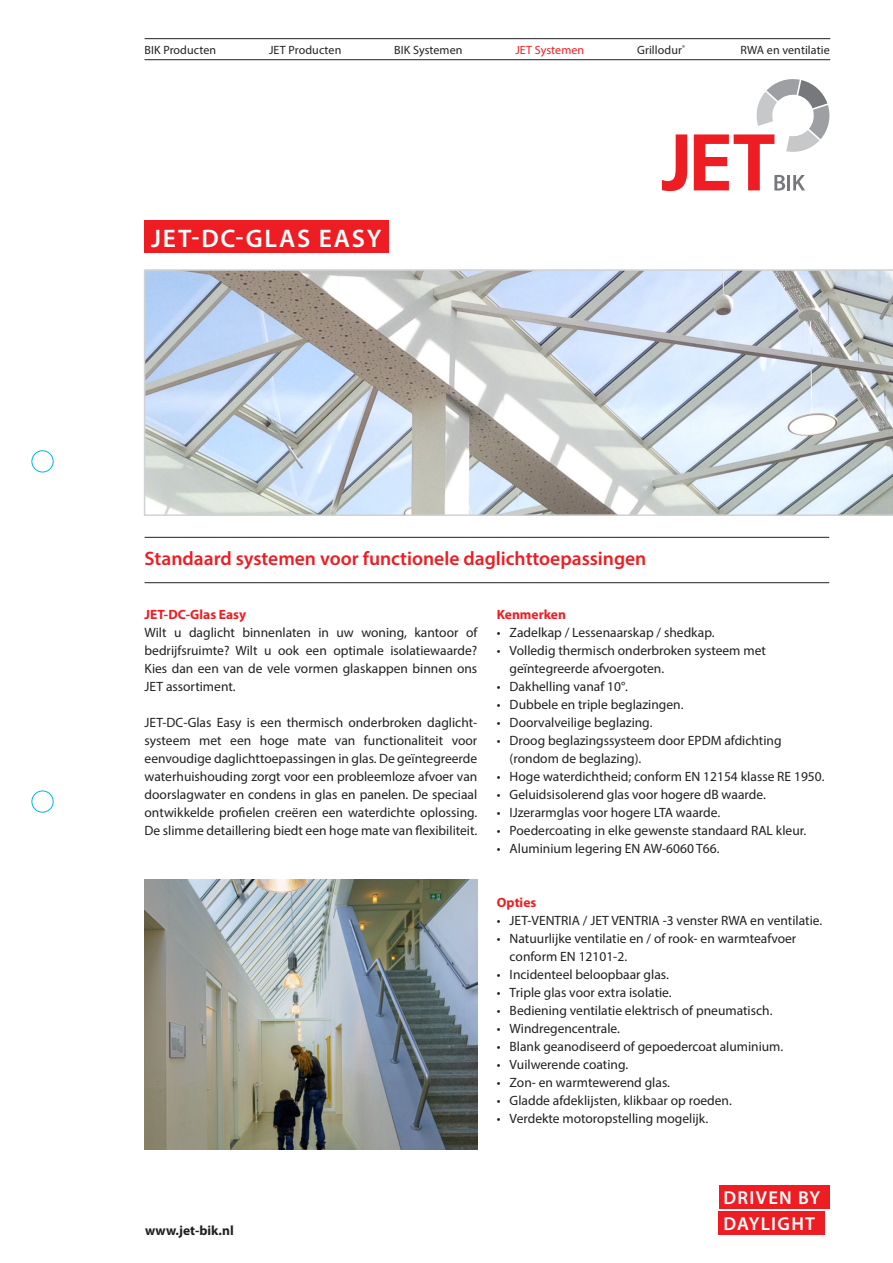
<style>
.page{position:relative;width:893px;height:1263px;background:#fff}
.page>*{position:absolute;margin:0;border:0;box-sizing:border-box;transform-origin:0 0}
.t1{font:600 25.5px "Myriad Pro";letter-spacing:.07em;color:#fff}
.informatie_9pt{font:600 19.5px "Myriad Pro";color:#ee1d23}
.t2{font:600 18.75px "Myriad Pro";letter-spacing:.065em;color:#fff}
.Platte_tekst{font:13.5px/18px "Myriad Pro";color:#231f20}
.Kopje_rood{font:700 13.5px "Myriad Pro";color:#ee1d23}
.Bijschrift{font:700 13.5px "Myriad Pro";color:#231f20}
.Bijschrift-2{font:12px "Myriad Pro";letter-spacing:.01em;color:#231f20}
.Bijschrift-3{font:12px "Myriad Pro";letter-spacing:.01em;color:#ee1d23}
</style>
<div class="page">
<div style="left:719px;top:1185px;width:111px;height:24px;background:#ee1d23"></div>
<div style="left:719px;top:1211px;width:106px;height:24px;background:#ee1d23"></div>
<hr style="left:145px;top:537px;width:684px;height:1px;background:#231f20">
<hr style="left:145px;top:582px;width:684px;height:1px;background:#231f20">
<hr style="left:145px;top:59px;width:685px;height:1px;background:#231f20">
<hr style="left:145px;top:38px;width:685px;height:1px;background:#231f20">
<div style="left:145px;top:221px;width:244px;height:32px;background:#ee1d23"></div>
<img style="left:145px;top:879px;width:332px;height:270px">
<svg style="left:144px;top:269px;width:749px;height:247px;background:#c4ccd2"></svg>
<svg style="left:662px;top:79px;width:167px;height:112px"></svg>
<div style="left:32px;top:451px;width:21px;height:21px;border:1px solid #00b2ef;border-radius:50%"></div>
<div style="left:32px;top:791px;width:21px;height:21px;border:1px solid #00b2ef;border-radius:50%"></div>
<p class="Bijschrift-2" style="left:145px;top:42px;width:73px">BIK Producten</p>
<p class="Bijschrift-2" style="left:269px;top:42px;width:74px">JET Producten</p>
<p class="Bijschrift-2" style="left:394px;top:42px;width:70px">BIK Systemen</p>
<p class="Bijschrift-3" style="left:515px;top:42px;width:70px">JET Systemen</p>
<p class="Bijschrift-2" style="left:637px;top:42px;width:49px">Grillodur<sup>®</sup></p>
<p class="Bijschrift-2" style="left:740px;top:42px;width:91px">RWA en ventilatie</p>
<p class="t1" style="left:151px;top:222px;width:232px">JET-DC-GLAS EASY</p>
<p class="informatie_9pt" style="left:145px;top:545px;width:503px">Standaard systemen voor functionele daglichttoepassingen</p>
<p class="Kopje_rood" style="left:145px;top:605px;width:103px">JET-DC-Glas Easy</p>
<p class="Platte_tekst" style="left:145px;top:623px;width:334px;text-align:justify">Wilt u daglicht binnenlaten in uw woning, kantoor of bedrijfsruimte? Wilt u ook een optimale isolatiewaarde?<br>Kies dan een van de vele vormen glaskappen binnen ons JET assortiment.</p>
<p class="Platte_tekst" style="left:145px;top:713px;width:334px;text-align:justify">JET-DC-Glas Easy is een thermisch onderbroken daglicht&shy;systeem met een hoge mate van functionaliteit voor eenvoudige daglichttoepassingen in glas. De geïntegreerde waterhuishouding zorgt voor een probleemloze afvoer van doorslagwater en condens in glas en panelen. De speciaal ontwikkelde profielen creëren een waterdichte oplossing.<br>De slimme detaillering biedt een hoge mate van flexibiliteit.</p>
<p class="Kopje_rood" style="left:497px;top:605px;width:71px">Kenmerken</p>
<p class="Platte_tekst" style="left:497px;top:623px;width:219px">• Zadelkap / Lessenaarskap / shedkap.</p>
<p class="Platte_tekst" style="left:510px;top:641px;width:258px;text-indent:-13px">• Volledig thermisch onderbroken systeem met geïntegreerde afvoergoten.</p>
<p class="Platte_tekst" style="left:497px;top:677px;width:133px">• Dakhelling vanaf 10°.</p>
<p class="Platte_tekst" style="left:497px;top:695px;width:188px">• Dubbele en triple beglazingen.</p>
<p class="Platte_tekst" style="left:497px;top:713px;width:157px">• Doorvalveilige beglazing.</p>
<p class="Platte_tekst" style="left:510px;top:731px;width:273px;text-indent:-13px">• Droog beglazingssysteem door EPDM afdichting (rondom de beglazing).</p>
<p class="Platte_tekst" style="left:497px;top:767px;width:329px">• Hoge waterdichtheid; conform EN 12154 klasse RE 1950.</p>
<p class="Platte_tekst" style="left:497px;top:785px;width:270px">• Geluidsisolerend glas voor hogere dB waarde.</p>
<p class="Platte_tekst" style="left:497px;top:803px;width:225px">• IJzerarmglas voor hogere LTA waarde.</p>
<p class="Platte_tekst" style="left:497px;top:821px;width:311px">• Poedercoating in elke gewenste standaard RAL kleur.</p>
<p class="Platte_tekst" style="left:497px;top:839px;width:224px">• Aluminium legering EN AW-6060 T66.</p>
<p class="Kopje_rood" style="left:497px;top:893px;width:41px">Opties</p>
<p class="Platte_tekst" style="left:497px;top:911px;width:327px">• JET-VENTRIA / JET VENTRIA -3 venster RWA en ventilatie.</p>
<p class="Platte_tekst" style="left:510px;top:929px;width:288px;text-indent:-13px">• Natuurlijke ventilatie en / of rook- en warmteafvoer conform EN 12101-2.</p>
<p class="Platte_tekst" style="left:497px;top:965px;width:173px">• Incidenteel beloopbaar glas.</p>
<p class="Platte_tekst" style="left:497px;top:983px;width:176px">• Triple glas voor extra isolatie.</p>
<p class="Platte_tekst" style="left:497px;top:1001px;width:277px">• Bediening ventilatie elektrisch of pneumatisch.</p>
<p class="Platte_tekst" style="left:497px;top:1019px;width:125px">• Windregencentrale.</p>
<p class="Platte_tekst" style="left:497px;top:1037px;width:288px">• Blank geanodiseerd of gepoedercoat aluminium.</p>
<p class="Platte_tekst" style="left:497px;top:1055px;width:133px">• Vuilwerende coating.</p>
<p class="Platte_tekst" style="left:497px;top:1073px;width:175px">• Zon- en warmtewerend glas.</p>
<p class="Platte_tekst" style="left:497px;top:1091px;width:237px">• Gladde afdeklijsten, klikbaar op roeden.</p>
<p class="Platte_tekst" style="left:497px;top:1109px;width:213px">• Verdekte motoropstelling mogelijk.</p>
<p class="Bijschrift" style="left:145px;top:1222px;width:90px">www.jet-bik.nl</p>
<p class="t2" style="left:724px;top:1186px;width:98px">DRIVEN BY</p>
<p class="t2" style="left:724px;top:1212px;width:93px">DAYLIGHT</p>
</div>
